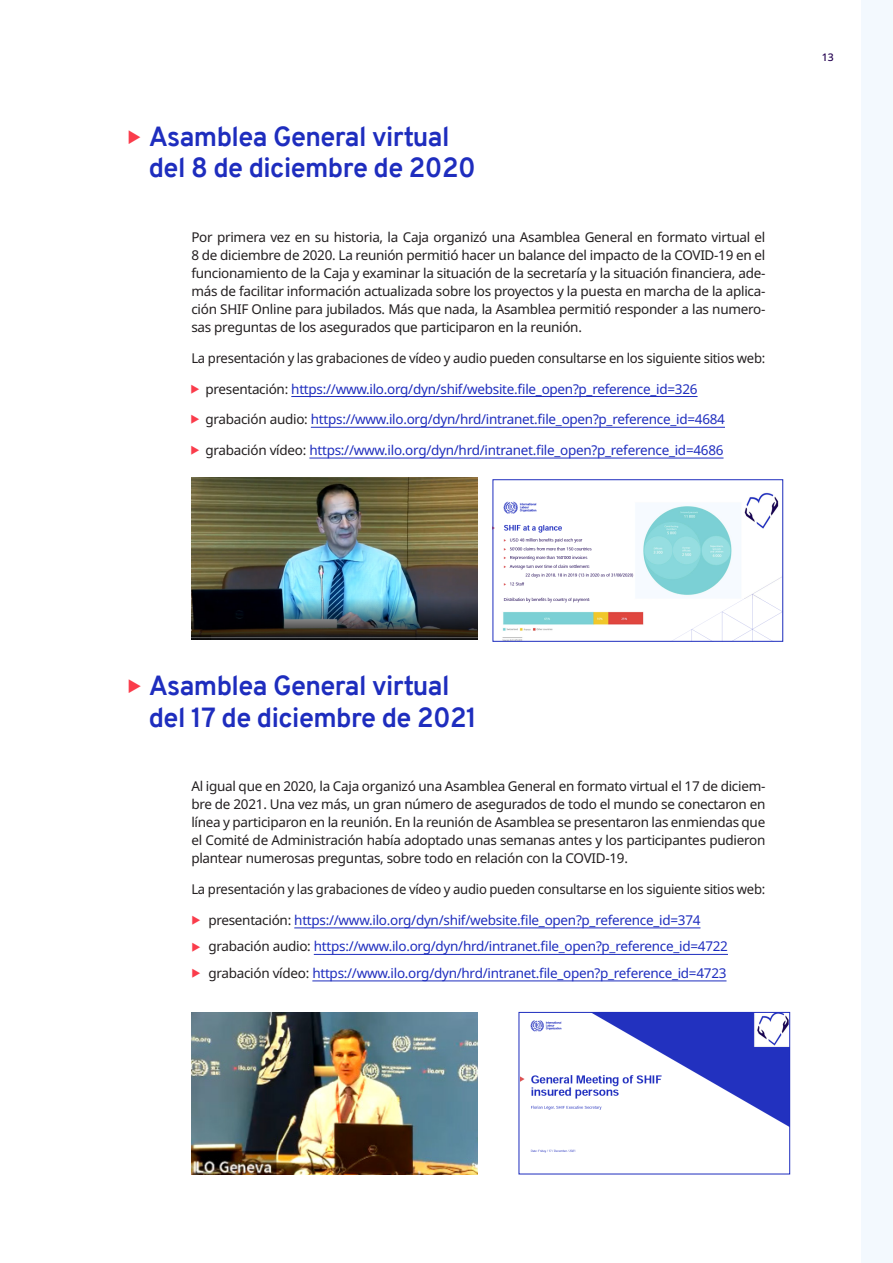
<style>
.page{position:relative;width:893px;height:1263px;background:#fff}
.page>*{position:absolute;margin:0;border:0;box-sizing:border-box;transform-origin:0 0}
.t1{font:700 27px/31.5px "Overpass";letter-spacing:-.02em;color:#1e2dbe}
.body_text{font:13.5px/18px "Noto Sans";letter-spacing:-.02em;color:#231f20;text-align:justify}
.t2{font:13.5px "Noto Sans";letter-spacing:-.02em;color:#1e2dbe}
.t3{font:500 10.5px "Noto Sans";color:#230050}
.s1{color:#fa3c4b}
.s2{color:#231f20}
</style>
<div class="page">
<hr style="left:291px;top:396px;width:406px;height:1px;background:#1e2dbe">
<hr style="left:311px;top:427px;width:414px;height:1px;background:#1e2dbe">
<hr style="left:309px;top:458px;width:414px;height:1px;background:#1e2dbe">
<hr style="left:294px;top:927px;width:406px;height:1px;background:#1e2dbe">
<hr style="left:314px;top:954px;width:414px;height:1px;background:#1e2dbe">
<hr style="left:312px;top:980px;width:414px;height:1px;background:#1e2dbe">
<img style="left:191px;top:477px;width:287px;height:162px">
<img style="left:502px;top:492px;width:279px;height:147px">
<div style="left:493px;top:479px;width:290px;height:162px;border:1px solid #1e2dbe"></div>
<img style="left:191px;top:1012px;width:287px;height:162px">
<img style="left:521px;top:1014px;width:267px;height:139px">
<div style="left:519px;top:1012px;width:271px;height:162px;border:1px solid #1e2dbe"></div>
<div style="left:861px;top:0;width:32px;height:1263px;background:#f3f9fe"></div>
<p class="t1" style="left:149px;top:121px;width:328px;text-indent:-21px"><span class="s1">◆</span> Asamblea General virtual del 8 de diciembre de 2020</p>
<p class="body_text" style="left:191px;top:228px;width:576px">Por primera vez en su historia, la Caja organizó una Asamblea General en formato virtual el 8 de diciembre de 2020. La reunión permitió hacer un balance del impacto de la COVID-19 en el funcionamiento de la Caja y examinar la situación de la secretaría y la situación financiera, ade&shy;más de facilitar información actualizada sobre los proyectos y la puesta en marcha de la aplica&shy;ción SHIF Online para jubilados. Más que nada, la Asamblea permitió responder a las numero&shy;sas preguntas de los asegurados que participaron en la reunión.</p>
<p class="body_text" style="left:191px;top:349px;width:575px">La presentación y las grabaciones de vídeo y audio pueden consultarse en los siguiente sitios web:</p>
<p class="t2" style="left:190px;top:379px;width:508px"><span class="s1">◆</span> <span class="s2">presentación:</span> https://www.ilo.org/dyn/shif/website.file_open?p_reference_id=326</p>
<p class="t2" style="left:190px;top:410px;width:536px"><span class="s1">◆</span> <span class="s2">grabación audio:</span> https://www.ilo.org/dyn/hrd/intranet.file_open?p_reference_id=4684</p>
<p class="t2" style="left:190px;top:441px;width:534px"><span class="s1">◆</span> <span class="s2">grabación vídeo:</span> https://www.ilo.org/dyn/hrd/intranet.file_open?p_reference_id=4686</p>
<p class="t3" style="left:822px;top:49px;width:14px">13</p>
<p class="t1" style="left:149px;top:670px;width:330px;text-indent:-21px"><span class="s1">◆</span> Asamblea General virtual del 17 de diciembre de 2021</p>
<p class="body_text" style="left:191px;top:778px;width:576px">Al igual que en 2020, la Caja organizó una Asamblea General en formato virtual el 17 de diciem&shy;bre de 2021. Una vez más, un gran número de asegurados de todo el mundo se conectaron en línea y participaron en la reunión. En la reunión de Asamblea se presentaron las enmiendas que el Comité de Administración había adoptado unas semanas antes y los participantes pudieron plantear numerosas preguntas, sobre todo en relación con la COVID-19.</p>
<p class="body_text" style="left:191px;top:880px;width:575px">La presentación y las grabaciones de vídeo y audio pueden consultarse en los siguiente sitios web:</p>
<p class="t2" style="left:191px;top:910px;width:511px"><span class="s1">◆</span> <span class="s2">presentación:</span> https://www.ilo.org/dyn/shif/website.file_open?p_reference_id=374</p>
<p class="t2" style="left:191px;top:937px;width:538px"><span class="s1">◆</span> <span class="s2">grabación audio:</span> https://www.ilo.org/dyn/hrd/intranet.file_open?p_reference_id=4722</p>
<p class="t2" style="left:191px;top:963px;width:537px"><span class="s1">◆</span> <span class="s2">grabación vídeo:</span> https://www.ilo.org/dyn/hrd/intranet.file_open?p_reference_id=4723</p>
</div>
